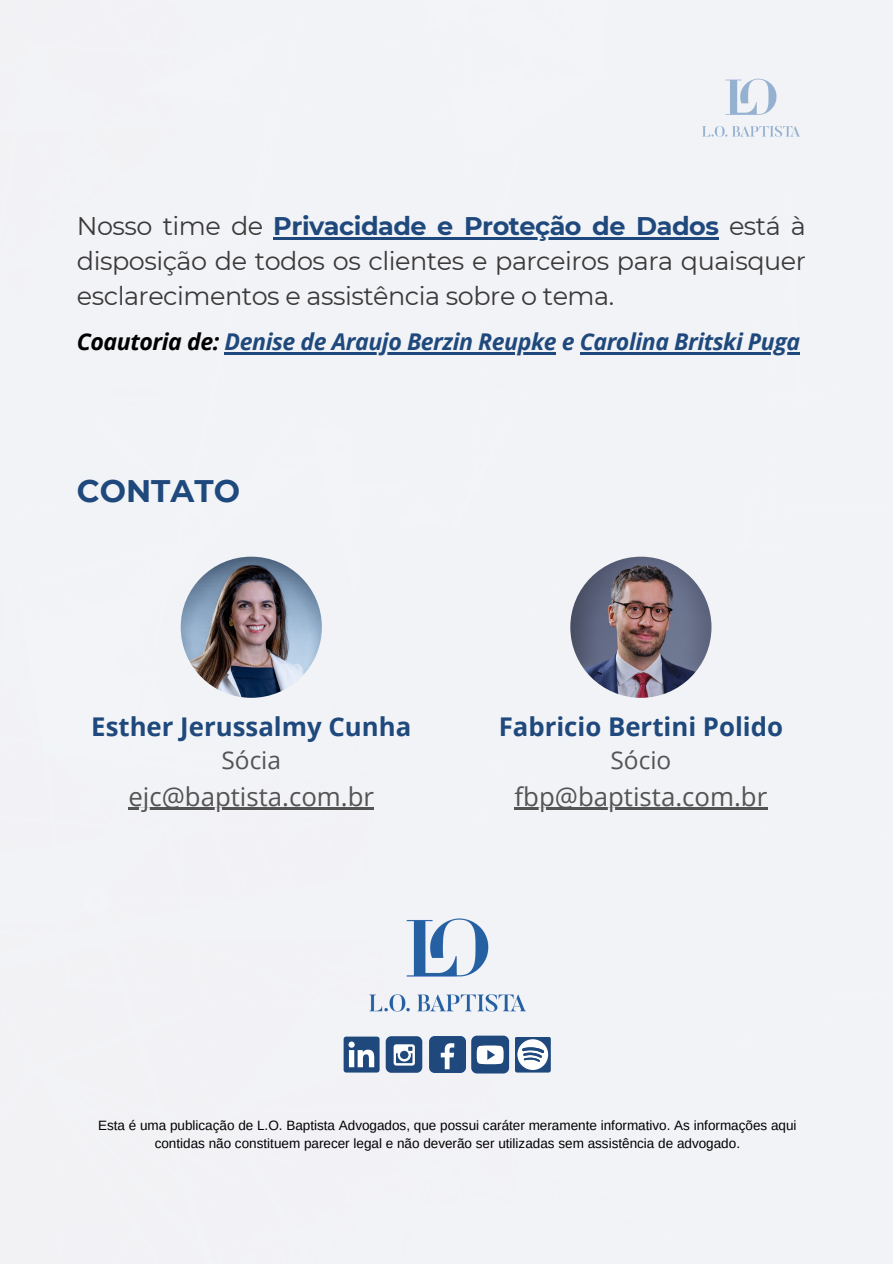
<style>
.page{position:relative;width:893px;height:1264px;background:#fff}
.page>*{position:absolute;margin:0;border:0;box-sizing:border-box;transform-origin:0 0}
.t1{font:700 31.2px "Montserrat";color:#1f497d}
.t2{font:700 25.8px "Open Sans";color:#1f497d}
.t3{font:25.8px "Open Sans";color:#545454}
.t4{font:25.5px/34.8px "Montserrat";letter-spacing:-.02em;color:#3b3939;text-align:justify}
.t5{font:24.45px "Open Sans";color:#545454}
.t6{font:italic 700 23.1px "Open Sans";letter-spacing:-.02em;color:#1f497d}
.t7{font:13.5px/18px "Arimo";color:#000;text-align:center}
.s1{font-weight:700;color:#1f497d}
.s2{color:#000}
</style>
<div class="page">
<div style="left:0;top:0;width:892px;height:1263px;background:#f2f3f6"></div>
<img style="left:697px;top:71px;width:107px;height:73px">
<div style="left:471px;top:1035px;width:38px;height:38px;background:#1f497d;border-radius:6px"></div>
<img style="left:302px;top:866px;width:290px;height:206px">
<hr style="left:273px;top:237px;width:445px;height:2px;background:#1f497d">
<hr style="left:224px;top:352px;width:332px;height:2px;background:#1f497d">
<svg style="left:579px;top:352px;width:14px;height:2px"></svg>
<hr style="left:593px;top:352px;width:206px;height:2px;background:#1f497d">
<img style="left:181px;top:556px;width:141px;height:141px;border-radius:50%">
<hr style="left:128px;top:807px;width:34px;height:3px;background:#545454">
<hr style="left:162px;top:807px;width:212px;height:3px;background:#545454">
<img style="left:570px;top:556px;width:141px;height:141px;border-radius:50%">
<hr style="left:514px;top:807px;width:41px;height:3px;background:#545454">
<hr style="left:555px;top:807px;width:212px;height:3px;background:#545454">
<h3 class="t4" style="left:77px;top:208px;width:730px">Nosso time de <span class="s1">Privacidade e Proteção de Dados</span> está à disposição de todos os clientes e parceiros para quaisquer esclarecimentos e assistência sobre o tema.</h3>
<h3 class="t6" style="left:77px;top:325px;width:724px"><span class="s2">Coautoria de:</span> Denise de Araujo Berzin Reupke e Carolina Britski Puga</h3>
<h1 class="t1" style="left:77px;top:472px;width:165px">CONTATO</h1>
<h2 class="t2" style="left:91px;top:708px;width:321px">Esther Jerussalmy Cunha</h2>
<h3 class="t5" style="left:221px;top:743px;width:61px">Sócia</h3>
<h2 class="t3" style="left:128px;top:778px;width:247px">ejc@baptista.com.br</h2>
<h2 class="t2" style="left:498px;top:708px;width:286px">Fabricio Bertini Polido</h2>
<h3 class="t5" style="left:610px;top:743px;width:62px">Sócio</h3>
<h2 class="t3" style="left:514px;top:778px;width:254px">fbp@baptista.com.br</h2>
<p class="t7" style="left:98px;top:1116px;width:700px">Esta é uma publicação de L.O. Baptista Advogados, que possui caráter meramente informativo. As informações aqui contidas não constituem parecer legal e não deverão ser utilizadas sem assistência de advogado.</p>
</div>
